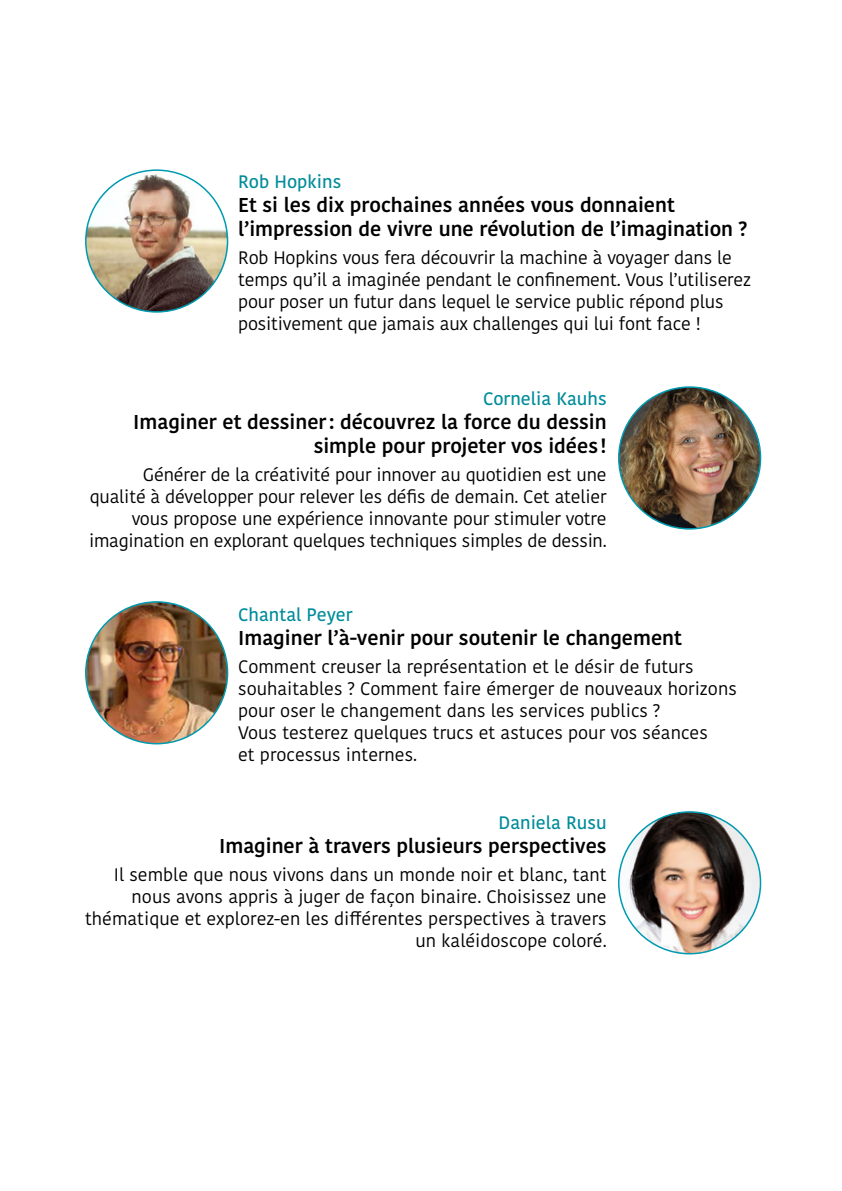
<style>
.page{position:relative;width:842px;height:1191px;background:#fff}
.page>*{position:absolute;margin:0;border:0;box-sizing:border-box;transform-origin:0 0}
.t1{font:600 20px/24px "Kohinoor Bangla";color:#000;text-align:right}
.t2{font:18px/22px "Kohinoor Bangla";letter-spacing:-.01em;color:#000;text-align:right}
.t3{font:500 18px "Kohinoor Bangla";color:#008c9a}
</style>
<div class="page">
<img style="left:619px;top:387px;width:141px;height:142px;border-radius:71px">
<img style="left:86px;top:170px;width:142px;height:142px;border-radius:71px">
<img style="left:619px;top:812px;width:141px;height:141px;border-radius:71px">
<img style="left:86px;top:602px;width:142px;height:141px;border-radius:71px">
<p class="t3" style="left:238px;top:167px;width:105px">Rob Hopkins</p>
<p class="t1" style="left:238px;top:192px;width:511px;text-align:left">Et si les dix prochaines années vous donnaient l’impression de vivre une révolution de l’imagination ?</p>
<p class="t2" style="left:238px;top:246px;width:515px;text-align:left">Rob Hopkins vous fera découvrir la machine à voyager dans le temps qu’il a imaginée pendant le confinement. Vous l’utiliserez pour poser un futur dans lequel le service public répond plus positivement que jamais aux challenges qui lui font face !</p>
<p class="t3" style="left:483px;top:384px;width:125px">Cornelia Kauhs</p>
<p class="t1" style="left:133px;top:409px;width:475px">Imaginer et dessiner: découvrez la force du dessin simple pour projeter vos idées !</p>
<p class="t2" style="left:89px;top:463px;width:519px">Générer de la créativité pour innover au quotidien est une qualité à développer pour relever les défis de demain. Cet atelier vous propose une expérience innovante pour stimuler votre imagination en explorant quelques techniques simples de dessin.</p>
<p class="t3" style="left:238px;top:600px;width:116px">Chantal Peyer</p>
<p class="t1" style="left:238px;top:625px;width:445px">Imaginer l’à-venir pour soutenir le changement</p>
<p class="t2" style="left:238px;top:655px;width:500px;text-align:left">Comment creuser la représentation et le désir de futurs souhaitables ? Comment faire émerger de nouveaux horizons pour oser le changement dans les services publics ?<br>Vous testerez quelques trucs et astuces pour vos séances<br>et processus internes.</p>
<p class="t3" style="left:499px;top:808px;width:110px">Daniela Rusu</p>
<p class="t1" style="left:219px;top:833px;width:389px">Imaginer à travers plusieurs perspectives</p>
<p class="t2" style="left:85px;top:863px;width:523px">Il semble que nous vivons dans un monde noir et blanc, tant nous avons appris à juger de façon binaire. Choisissez une thématique et explorez-en les différentes perspectives à travers un kaléidoscope coloré.</p>
</div>
